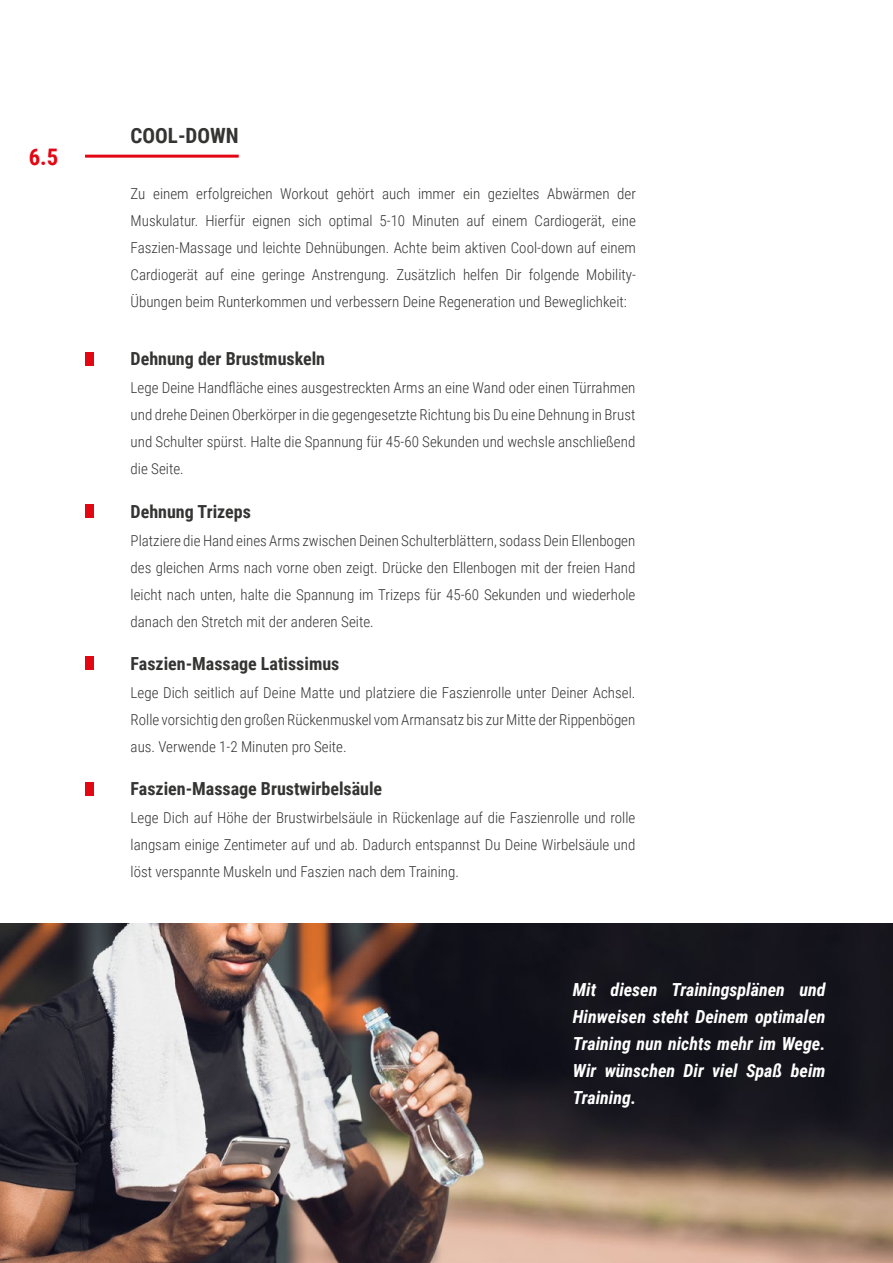
<style>
.page{position:relative;width:893px;height:1263px;background:#fff}
.page>*{position:absolute;margin:0;border:0;box-sizing:border-box;transform-origin:0 0}
.t1{font:700 22.8px "Roboto Condensed";color:#e30613}
.t2{font:700 21px "Roboto Condensed";color:#343433}
.t3{font:italic 700 18px/27px "Roboto Condensed";color:#fff;text-align:justify}
.t4{font:700 18px "Roboto Condensed";color:#343433}
.t5{font:300 15px/27px "Roboto Condensed";color:#343433;text-align:justify}
</style>
<div class="page">
<hr style="left:85px;top:155px;width:154px;height:3px;background:#e30613">
<div style="left:85px;top:352px;width:9px;height:13px;background:#e30613"></div>
<div style="left:85px;top:504px;width:9px;height:14px;background:#e30613"></div>
<div style="left:85px;top:657px;width:9px;height:13px;background:#e30613"></div>
<div style="left:85px;top:782px;width:9px;height:13px;background:#e30613"></div>
<img style="left:0;top:924px;width:893px;height:339px">
<h1 class="t1" style="left:29px;top:141px;width:31px">6.5</h1>
<h2 class="t2" style="left:131px;top:121px;width:110px">COOL-DOWN</h2>
<p class="t5" style="left:131px;top:180px;width:507px">Zu einem erfolgreichen Workout gehört auch immer ein gezieltes Abwärmen der Muskulatur. Hierfür eignen sich optimal 5-10 Minuten auf einem Cardiogerät, eine Faszien-Massage und leichte Dehnübungen. Achte beim aktiven Cool-down auf einem Cardiogerät auf eine geringe Anstrengung. Zusätzlich helfen Dir folgende Mobility-Übungen beim Runterkommen und verbessern Deine Regeneration und Beweglichkeit:</p>
<p class="t4" style="left:131px;top:346px;width:196px">Dehnung der Brustmuskeln</p>
<p class="t5" style="left:131px;top:374px;width:506px">Lege Deine Handfläche eines ausgestreckten Arms an eine Wand oder einen Türrahmen und drehe Deinen Oberkörper in die gegengesetzte Richtung bis Du eine Dehnung in Brust und Schulter spürst. Halte die Spannung für 45-60 Sekunden und wechsle anschließend die Seite.</p>
<p class="t4" style="left:131px;top:499px;width:122px">Dehnung Trizeps</p>
<p class="t5" style="left:131px;top:526px;width:506px">Platziere die Hand eines Arms zwischen Deinen Schulterblättern, sodass Dein Ellenbogen des gleichen Arms nach vorne oben zeigt. Drücke den Ellenbogen mit der freien Hand leicht nach unten, halte die Spannung im Trizeps für 45-60 Sekunden und wiederhole danach den Stretch mit der anderen Seite.</p>
<p class="t4" style="left:131px;top:651px;width:210px">Faszien-Massage Latissimus</p>
<p class="t5" style="left:131px;top:678px;width:506px">Lege Dich seitlich auf Deine Matte und platziere die Faszienrolle unter Deiner Achsel.<br>Rolle vorsichtig den großen Rückenmuskel vom Armansatz bis zur Mitte der Rippenbögen aus. Verwende 1-2 Minuten pro Seite.</p>
<p class="t4" style="left:131px;top:776px;width:253px">Faszien-Massage Brustwirbelsäule</p>
<p class="t5" style="left:131px;top:804px;width:506px">Lege Dich auf Höhe der Brustwirbelsäule in Rückenlage auf die Faszienrolle und rolle langsam einige Zentimeter auf und ab. Dadurch entspannst Du Deine Wirbelsäule und löst verspannte Muskeln und Faszien nach dem Training.</p>
<p class="t3" style="left:573px;top:976px;width:254px">Mit diesen Trainingsplänen und Hinweisen steht Deinem optimalen Training nun nichts mehr im Wege.<br>Wir wünschen Dir viel Spaß beim Training.</p>
</div>
